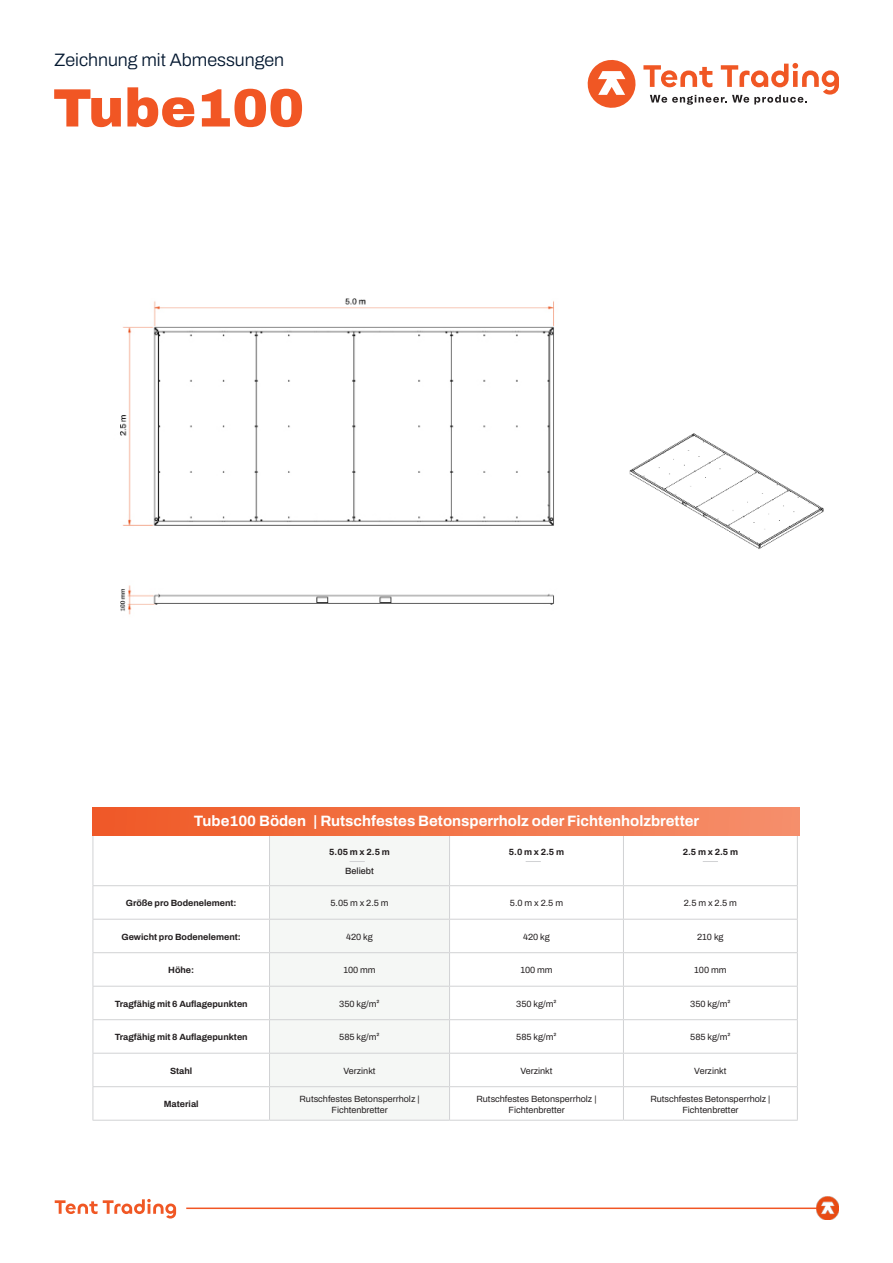
<style>
.page{position:relative;width:893px;height:1263px;background:#fff}
.page>*{position:absolute;margin:0;border:0;box-sizing:border-box;transform-origin:0 0}
.t1{font:900 54px "Archivo";color:#f15624}
.t2{font:300 18px "Archivo";color:#041830}
.t3{font:700 15px "Archivo";color:#fff}
.t4{font:9px/10.8px "Archivo";color:#231f20;text-align:center}
.t5{font:700 9px "Archivo";color:#231f20}
.t6{font:500 9px "Archivo";color:#231f20}
</style>
<div class="page">
<svg style="left:588px;top:60px;width:251px;height:48px"></svg>
<svg style="left:54px;top:1199px;width:122px;height:20px"></svg>
<hr style="left:186px;top:1207px;width:634px;height:2px;background:#f15624">
<img style="left:816px;top:1197px;width:23px;height:22px">
<div style="left:270px;top:836px;width:179px;height:284px;background:#f5f7f5"></div>
<hr style="left:93px;top:836px;width:1px;height:49px;background:#d1d2d4">
<hr style="left:93px;top:885px;width:176px;height:1px;background:#d1d2d4">
<hr style="left:93px;top:886px;width:1px;height:33px;background:#d1d2d4">
<hr style="left:93px;top:919px;width:176px;height:1px;background:#d1d2d4">
<hr style="left:93px;top:919px;width:1px;height:33px;background:#d1d2d4">
<hr style="left:93px;top:952px;width:176px;height:1px;background:#d1d2d4">
<hr style="left:93px;top:953px;width:1px;height:33px;background:#d1d2d4">
<hr style="left:93px;top:986px;width:176px;height:1px;background:#d1d2d4">
<hr style="left:93px;top:986px;width:1px;height:33px;background:#d1d2d4">
<hr style="left:93px;top:1019px;width:176px;height:1px;background:#d1d2d4">
<hr style="left:93px;top:1020px;width:1px;height:33px;background:#d1d2d4">
<hr style="left:93px;top:1053px;width:176px;height:1px;background:#d1d2d4">
<hr style="left:93px;top:1053px;width:1px;height:33px;background:#d1d2d4">
<hr style="left:93px;top:1086px;width:176px;height:1px;background:#d1d2d4">
<hr style="left:93px;top:1087px;width:1px;height:33px;background:#d1d2d4">
<hr style="left:93px;top:1120px;width:176px;height:1px;background:#d1d2d4">
<hr style="left:449px;top:836px;width:1px;height:49px;background:#d1d2d4">
<hr style="left:797px;top:836px;width:1px;height:49px;background:#d1d2d4">
<hr style="left:449px;top:886px;width:1px;height:33px;background:#d1d2d4">
<hr style="left:623px;top:885px;width:175px;height:1px;background:#d1d2d4">
<hr style="left:797px;top:886px;width:1px;height:33px;background:#d1d2d4">
<hr style="left:449px;top:919px;width:1px;height:33px;background:#d1d2d4">
<hr style="left:623px;top:919px;width:175px;height:1px;background:#d1d2d4">
<hr style="left:797px;top:919px;width:1px;height:33px;background:#d1d2d4">
<hr style="left:449px;top:953px;width:1px;height:33px;background:#d1d2d4">
<hr style="left:623px;top:952px;width:175px;height:1px;background:#d1d2d4">
<hr style="left:797px;top:953px;width:1px;height:33px;background:#d1d2d4">
<hr style="left:449px;top:986px;width:1px;height:33px;background:#d1d2d4">
<hr style="left:623px;top:986px;width:175px;height:1px;background:#d1d2d4">
<hr style="left:797px;top:986px;width:1px;height:33px;background:#d1d2d4">
<hr style="left:449px;top:1020px;width:1px;height:33px;background:#d1d2d4">
<hr style="left:623px;top:1019px;width:175px;height:1px;background:#d1d2d4">
<hr style="left:797px;top:1020px;width:1px;height:33px;background:#d1d2d4">
<hr style="left:449px;top:1053px;width:1px;height:33px;background:#d1d2d4">
<hr style="left:623px;top:1053px;width:175px;height:1px;background:#d1d2d4">
<hr style="left:797px;top:1053px;width:1px;height:33px;background:#d1d2d4">
<hr style="left:449px;top:1087px;width:1px;height:33px;background:#d1d2d4">
<hr style="left:623px;top:1086px;width:175px;height:1px;background:#d1d2d4">
<hr style="left:797px;top:1087px;width:1px;height:33px;background:#d1d2d4">
<hr style="left:623px;top:1120px;width:175px;height:1px;background:#d1d2d4">
<hr style="left:270px;top:885px;width:180px;height:1px;background:#d1d2d4">
<hr style="left:270px;top:919px;width:180px;height:1px;background:#d1d2d4">
<hr style="left:270px;top:952px;width:180px;height:1px;background:#d1d2d4">
<hr style="left:270px;top:986px;width:180px;height:1px;background:#d1d2d4">
<hr style="left:270px;top:1019px;width:180px;height:1px;background:#d1d2d4">
<hr style="left:270px;top:1053px;width:180px;height:1px;background:#d1d2d4">
<hr style="left:270px;top:1086px;width:180px;height:1px;background:#d1d2d4">
<hr style="left:270px;top:1120px;width:180px;height:1px;background:#d1d2d4">
<hr style="left:269px;top:836px;width:1px;height:49px;background:#d1d2d4">
<hr style="left:623px;top:836px;width:1px;height:49px;background:#d1d2d4">
<hr style="left:269px;top:886px;width:1px;height:33px;background:#d1d2d4">
<hr style="left:450px;top:885px;width:173px;height:1px;background:#d1d2d4">
<hr style="left:623px;top:886px;width:1px;height:33px;background:#d1d2d4">
<hr style="left:269px;top:919px;width:1px;height:33px;background:#d1d2d4">
<hr style="left:450px;top:919px;width:173px;height:1px;background:#d1d2d4">
<hr style="left:623px;top:919px;width:1px;height:33px;background:#d1d2d4">
<hr style="left:269px;top:953px;width:1px;height:33px;background:#d1d2d4">
<hr style="left:450px;top:952px;width:173px;height:1px;background:#d1d2d4">
<hr style="left:623px;top:953px;width:1px;height:33px;background:#d1d2d4">
<hr style="left:269px;top:986px;width:1px;height:33px;background:#d1d2d4">
<hr style="left:450px;top:986px;width:173px;height:1px;background:#d1d2d4">
<hr style="left:623px;top:986px;width:1px;height:33px;background:#d1d2d4">
<hr style="left:269px;top:1020px;width:1px;height:33px;background:#d1d2d4">
<hr style="left:450px;top:1019px;width:173px;height:1px;background:#d1d2d4">
<hr style="left:623px;top:1020px;width:1px;height:33px;background:#d1d2d4">
<hr style="left:269px;top:1053px;width:1px;height:33px;background:#d1d2d4">
<hr style="left:450px;top:1053px;width:173px;height:1px;background:#d1d2d4">
<hr style="left:623px;top:1053px;width:1px;height:33px;background:#d1d2d4">
<hr style="left:269px;top:1087px;width:1px;height:33px;background:#d1d2d4">
<hr style="left:450px;top:1086px;width:173px;height:1px;background:#d1d2d4">
<hr style="left:623px;top:1087px;width:1px;height:33px;background:#d1d2d4">
<hr style="left:450px;top:1120px;width:173px;height:1px;background:#d1d2d4">
<div style="left:93px;top:808px;width:707px;height:28px;background:linear-gradient(to right,#ef5925,#f6906c)"></div>
<img style="left:120px;top:298px;width:434px;height:317px">
<svg style="left:350px;top:861px;width:14px;height:1px"></svg>
<svg style="left:526px;top:861px;width:14px;height:1px"></svg>
<svg style="left:703px;top:861px;width:15px;height:1px"></svg>
<img style="left:629px;top:433px;width:195px;height:116px">
<h2 class="t2" style="left:54px;top:53px;width:232px">Zeichnung mit Abmessungen</h2>
<h1 class="t1" style="left:53px;top:76px;width:253px">Tube100</h1>
<h3 class="t3" style="left:194px;top:815px;width:507px">Tube100 Böden | Rutschfestes Betonsperrholz oder Fichtenholzbretter</h3>
<p class="t5" style="left:329px;top:848px;width:62px">5.05 m x 2.5 m</p>
<p class="t6" style="left:345px;top:866px;width:30px">Beliebt</p>
<p class="t5" style="left:509px;top:848px;width:57px">5.0 m x 2.5 m</p>
<p class="t5" style="left:683px;top:848px;width:57px">2.5 m x 2.5 m</p>
<p class="t5" style="left:126px;top:900px;width:112px">Größe pro Bodenelement:</p>
<p class="t4" style="left:330px;top:898px;width:60px">5.05 m x 2.5 m</p>
<p class="t4" style="left:510px;top:898px;width:55px">5.0 m x 2.5 m</p>
<p class="t4" style="left:684px;top:898px;width:55px">2.5 m x 2.5 m</p>
<p class="t5" style="left:121px;top:933px;width:121px">Gewicht pro Bodenelement:</p>
<p class="t4" style="left:346px;top:932px;width:28px">420 kg</p>
<p class="t4" style="left:523px;top:932px;width:28px">420 kg</p>
<p class="t4" style="left:697px;top:932px;width:28px">210 kg</p>
<p class="t5" style="left:168px;top:967px;width:27px">Höhe:</p>
<p class="t4" style="left:343px;top:965px;width:34px">100 mm</p>
<p class="t4" style="left:520px;top:965px;width:34px">100 mm</p>
<p class="t4" style="left:694px;top:965px;width:34px">100 mm</p>
<p class="t5" style="left:115px;top:997px;width:134px">Tragfähig mit 6 Auflagepunkten</p>
<p class="t4" style="left:339px;top:999px;width:42px">350 kg/m²</p>
<p class="t4" style="left:516px;top:999px;width:42px">350 kg/m²</p>
<p class="t4" style="left:690px;top:999px;width:42px">350 kg/m²</p>
<p class="t5" style="left:115px;top:1030px;width:134px">Tragfähig mit 8 Auflagepunkten</p>
<p class="t4" style="left:339px;top:1032px;width:42px">585 kg/m²</p>
<p class="t4" style="left:516px;top:1032px;width:42px">585 kg/m²</p>
<p class="t4" style="left:690px;top:1032px;width:42px">585 kg/m²</p>
<p class="t5" style="left:170px;top:1067px;width:24px">Stahl</p>
<p class="t4" style="left:343px;top:1066px;width:34px">Verzinkt</p>
<p class="t4" style="left:520px;top:1066px;width:34px">Verzinkt</p>
<p class="t4" style="left:694px;top:1066px;width:34px">Verzinkt</p>
<p class="t5" style="left:164px;top:1101px;width:36px">Material</p>
<p class="t4" style="left:299px;top:1094px;width:122px">Rutschfestes Betonsperrholz |<br>Fichtenbretter</p>
<p class="t4" style="left:476px;top:1094px;width:122px">Rutschfestes Betonsperrholz |<br>Fichtenbretter</p>
<p class="t4" style="left:650px;top:1094px;width:122px">Rutschfestes Betonsperrholz |<br>Fichtenbretter</p>
</div>
